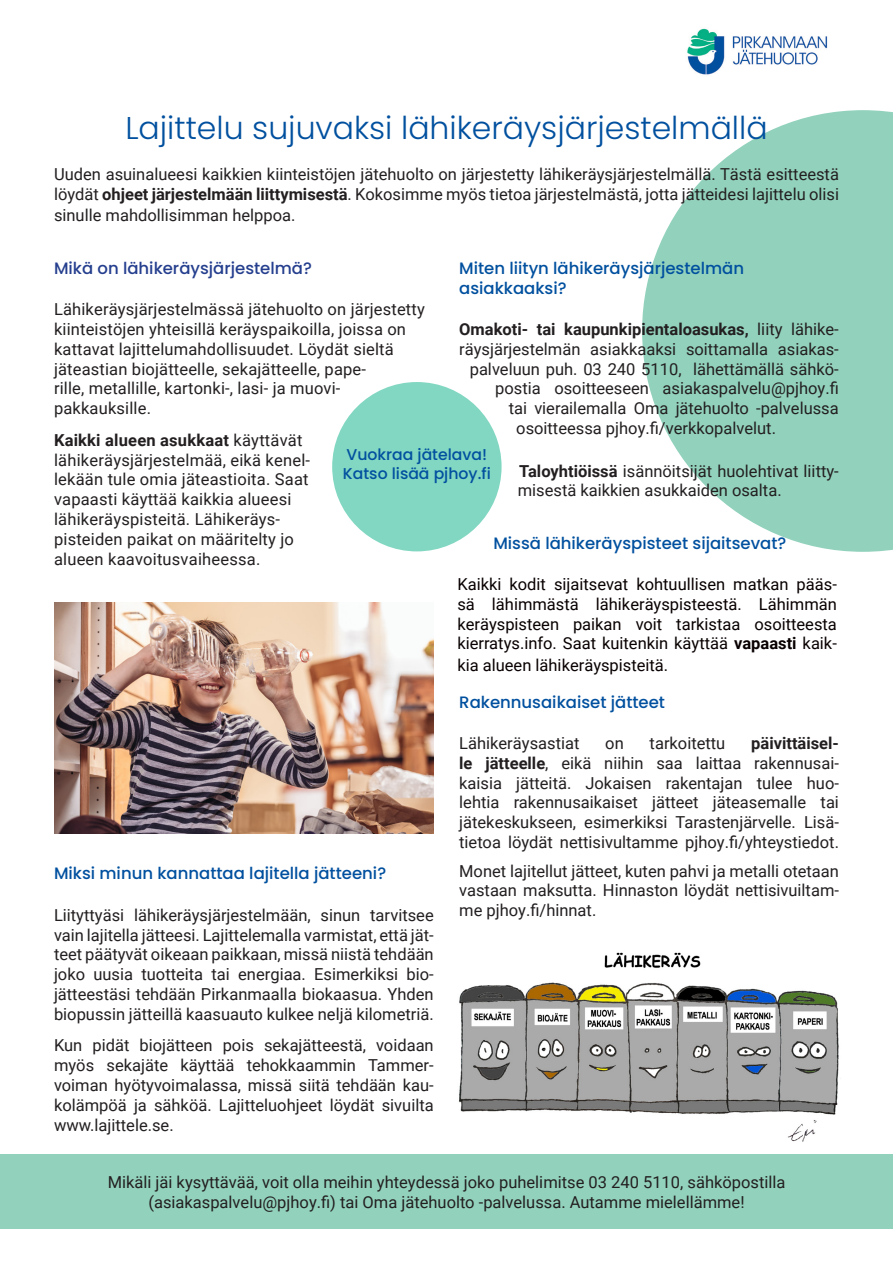
<style>
.page{position:relative;width:893px;height:1263px;background:#fff}
.page>*{position:absolute;margin:0;border:0;box-sizing:border-box;transform-origin:0 0}
.t1{font:300 31.5px "Poppins";color:#01509f}
.t2{font:16.5px/19.8px "Roboto";color:#231f20}
.t3{font:16.5px/19.8px "Roboto";color:#090101;text-align:justify}
.t4{font:500 16.5px/19.8px "Poppins";color:#01509f}
.t5{font:700 16.5px "Roboto";color:#231f20}
.t6{font:500 16.5px "Poppins";color:#253f8e}
.t7{font:500 15.6px/18.8px "Poppins";color:#01509f}
.s1{font-weight:700}
.s2{font-weight:400}
</style>
<div class="page">
<svg style="left:642px;top:110px;width:251px;height:442px"></svg>
<div style="left:0;top:1154px;width:893px;height:75px;background:#92d2bc"></div>
<img style="left:459px;top:952px;width:380px;height:190px">
<img style="left:54px;top:602px;width:380px;height:232px">
<img style="left:687px;top:28px;width:141px;height:47px">
<div style="left:332px;top:382px;width:170px;height:169px;background:#82d7c2;border-radius:50%"></div>
<p class="t1" style="left:125px;top:109px;width:644px">Lajittelu sujuvaksi lähikeräysjärjestelmällä</p>
<p class="t2" style="left:54px;top:164px;width:786px">Uuden asuinalueesi kaikkien kiinteistöjen jätehuolto on järjestetty lähikeräysjärjestelmällä. Tästä esitteestä löydät <span class="s1">ohjeet järjestelmään liittymisestä</span>. Kokosimme myös tietoa järjestelmästä, jotta jätteidesi lajittelu olisi</p>
<p class="t2" style="left:54px;top:205px;width:243px">sinulle mahdollisimman helppoa.</p>
<p class="t6" style="left:54px;top:258px;width:260px">Mikä on lähikeräysjärjestelmä?</p>
<p class="t2" style="left:54px;top:299px;width:372px">Lähikeräysjärjestelmässä jätehuolto on järjestetty kiinteistöjen yhteisillä keräyspaikoilla, joissa on kattavat lajittelumahdollisuudet. Löydät sieltä jäteastian biojätteelle, sekajätteelle, pape-<br>rille, metallille, kartonki-, lasi- ja muovi&shy;pakkauksille.</p>
<p class="t2" style="left:54px;top:429px;width:258px"><span class="s1">Kaikki alueen asukkaat</span> käyttävät lähikeräysjärjestelmää, eikä kenel&shy;lekään tule omia jäteastioita. Saat vapaasti käyttää kaikkia alueesi lähikeräyspisteitä. Lähikeräys&shy;pisteiden paikat on määritelty jo alueen kaavoitusvaiheessa.</p>
<p class="t4" style="left:459px;top:258px;width:286px">Miten liityn lähikeräysjärjestelmän asiakkaaksi?</p>
<p class="t5" style="left:459px;top:318px;width:381px">Omakoti- tai kaupunkipientaloasukas, <span class="s2">liity lähike-</span></p>
<p class="t2" style="left:459px;top:338px;width:381px">räysjärjestelmän asiakkaaksi soittamalla asiakas-</p>
<p class="t2" style="left:470px;top:358px;width:371px">palveluun puh. 03 240 5110, lähettämällä sähkö-</p>
<p class="t2" style="left:495px;top:378px;width:345px">postia osoitteeseen asiakaspalvelu@pjhoy.fi</p>
<p class="t2" style="left:509px;top:398px;width:332px">tai vierailemalla Oma jätehuolto -palvelussa</p>
<p class="t2" style="left:516px;top:418px;width:261px">osoitteessa pjhoy.fi/verkkopalvelut.</p>
<p class="t7" style="left:343px;top:445px;width:149px">Vuokraa jätelava!<br>Katso lisää pjhoy.fi</p>
<p class="t2" style="left:518px;top:460px;width:323px"><span class="s1">Taloyhtiöissä</span> isännöitsijät huolehtivat liitty&shy;misestä kaikkien asukkaiden osalta.</p>
<p class="t4" style="left:493px;top:533px;width:295px">Missä lähikeräyspisteet sijaitsevat?</p>
<p class="t3" style="left:457px;top:573px;width:381px">Kaikki kodit sijaitsevat kohtuullisen matkan pääs&shy;sä lähimmästä lähikeräyspisteestä. Lähimmän keräyspisteen paikan voit tarkistaa osoitteesta kierratys.info. Saat kuitenkin käyttää <span class="s1">vapaasti</span> kaik-</p>
<p class="t3" style="left:457px;top:654px;width:212px">kia alueen lähikeräyspisteitä.</p>
<p class="t4" style="left:459px;top:692px;width:207px">Rakennusaikaiset jätteet</p>
<p class="t2" style="left:459px;top:733px;width:122px">Lähikeräysastiat</p>
<p class="t2" style="left:605px;top:733px;width:20px">on</p>
<p class="t2" style="left:650px;top:733px;width:77px">tarkoitettu</p>
<p class="t2" style="left:459px;top:733px;width:381px;text-align:justify;text-indent:292px"><span class="s1">päivittäisel&shy;le jätteelle</span>, eikä niihin saa laittaa rakennusai&shy;kaisia jätteitä. Jokaisen rakentajan tulee huo&shy;lehtia rakennusaikaiset jätteet jäteasemalle tai jätekeskukseen, esimerkiksi Tarastenjärvelle. Lisä&shy;tietoa löydät nettisivultamme pjhoy.fi/yhteystiedot.</p>
<p class="t2" style="left:459px;top:860px;width:381px;text-align:justify">Monet lajitellut jätteet, kuten pahvi ja metalli otetaan vastaan maksutta. Hinnaston löydät nettisivuiltam&shy;me pjhoy.fi/hinnat.</p>
<p class="t4" style="left:54px;top:864px;width:334px">Miksi minun kannattaa lajitella jätteeni?</p>
<p class="t2" style="left:54px;top:904px;width:381px;text-align:justify">Liityttyäsi lähikeräysjärjestelmään, sinun tarvitsee vain lajitella jätteesi. Lajittelemalla varmistat, että jät&shy;teet päätyvät oikeaan paikkaan, missä niistä tehdään joko uusia tuotteita tai energiaa. Esimerkiksi bio&shy;jätteestäsi tehdään Pirkanmaalla biokaasua. Yhden biopussin jätteillä kaasuauto kulkee neljä kilometriä.</p>
<p class="t2" style="left:54px;top:1035px;width:381px;text-align:justify">Kun pidät biojätteen pois sekajätteestä, voidaan myös sekajäte käyttää tehokkaammin Tammer&shy;voiman hyötyvoimalassa, missä siitä tehdään kau&shy;kolämpöä ja sähköä. Lajitteluohjeet löydät sivuilta www.lajittele.se.</p>
<p class="t2" style="left:108px;top:1171px;width:679px">Mikäli jäi kysyttävää, voit olla meihin yhteydessä joko puhelimitse 03 240 5110, sähköpostilla</p>
<p class="t2" style="left:148px;top:1191px;width:598px">(asiakaspalvelu@pjhoy.fi) tai Oma jätehuolto -palvelussa. Autamme mielellämme!</p>
</div>
